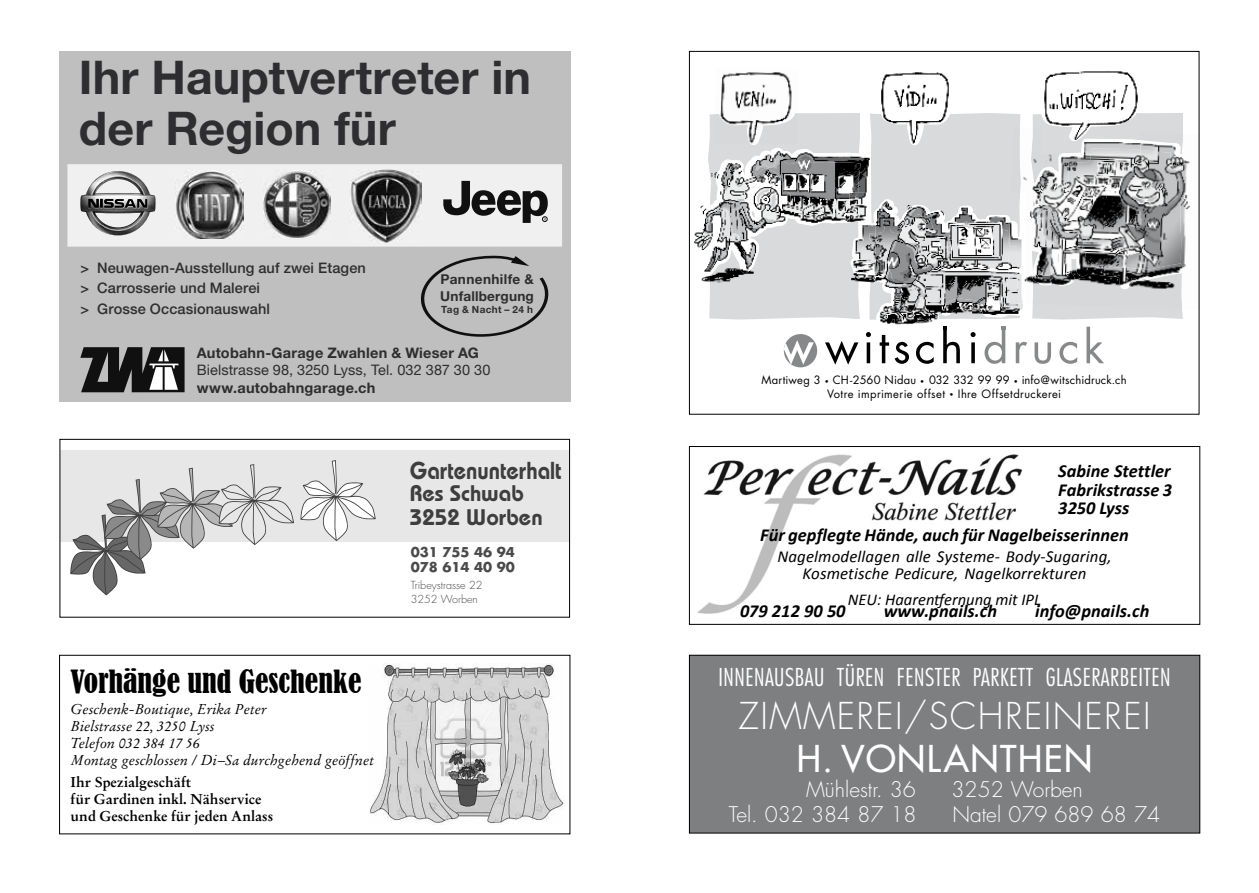
<style>
.page{position:relative;width:1259px;height:893px;background:#fff}
.page>*{position:absolute;margin:0;border:0;box-sizing:border-box;transform-origin:0 0}
.t1{font:700 46.5px/50.8px "Helvetica Neue";color:#2e2d2f}
.t2{font:300 36px "Futura";letter-spacing:.04em;color:#fff}
.t3{font:36px "Futura";letter-spacing:.04em;color:#fff}
.t4{font:condensed 30px "Bernard";color:#000}
.t5{font:600 24.45px "Bauhaus";color:#3e3e3e;scale:.92 1}
.t6{font:300 condensed 24px "Futura";letter-spacing:.02em;color:#fff}
.t7{font:600 22.5px/23.9px "Bauhaus";color:#3e3e3e}
.t8{font:300 21px "Futura";color:#fff}
.t9{font:italic 700 18.3px/18.3px "Calibri";color:#000;text-align:justify}
.t10{font:italic 16.8px/16.8px "Calibri";letter-spacing:.01em;color:#000;text-align:center}
.t11{font:italic 16.5px "Calibri";color:#000}
.t12{font:500 14.55px/20.4px "Helvetica Neue";letter-spacing:.01em;color:#2e2d2f}
.t13{font:700 14.55px "Helvetica Neue";letter-spacing:.015em;color:#2e2d2f}
.t14{font:14.55px "Helvetica Neue";letter-spacing:.005em;color:#2e2d2f}
.t15{font:italic 14.25px/17.1px "Stempel Garamond";color:#000}
.t16{font:700 14.25px/17.1px "Stempel Garamond";color:#000}
.t17{font:700 13.65px/16.4px "Helvetica Neue";letter-spacing:.015em;color:#2e2d2f}
.t18{font:700 13.2px/15.6px "Futura";color:#4a4a4a}
.t19{font:11.25px/13.5px "Futura";letter-spacing:.025em;color:#000;text-align:center}
.t20{font:300 10.8px/14.2px "Futura";color:#4a4a4a}
.t21{font:700 10.05px "Helvetica Neue";letter-spacing:.035em;color:#2e2d2f}
</style>
<div class="page">
<div style="left:689px;top:655px;width:510px;height:178px;background:#7e7f81"></div>
<div style="left:689px;top:655px;width:511px;height:178px;border:1px solid #000"></div>
<img style="left:697px;top:454px;width:326px;height:160px">
<div style="left:689px;top:446px;width:511px;height:179px;border:1px solid #000"></div>
<div style="left:59px;top:51px;width:511px;height:351px;background:#bfbfbf"></div>
<svg style="left:67px;top:164px;width:495px;height:83px;background:#d3d3d3"></svg>
<img style="left:351px;top:170px;width:70px;height:72px">
<img style="left:175px;top:171px;width:69px;height:68px">
<img style="left:264px;top:170px;width:67px;height:67px">
<svg style="left:80px;top:347px;width:105px;height:45px;background:#494949"></svg>
<svg style="left:420px;top:255px;width:129px;height:82px"></svg>
<div style="left:60px;top:450px;width:509px;height:92px;background:#e7e7e7"></div>
<svg style="left:70px;top:464px;width:224px;height:131px"></svg>
<svg style="left:300px;top:460px;width:76px;height:81px"></svg>
<div style="left:60px;top:439px;width:510px;height:179px;border:1px solid #000"></div>
<div style="left:59px;top:655px;width:511px;height:179px;border:1px solid #000"></div>
<img style="left:370px;top:663px;width:194px;height:161px">
<div style="left:784px;top:334px;width:33px;height:33px;background:#87888a;border-radius:50%"></div>
<svg style="left:694px;top:72px;width:496px;height:293px"></svg>
<img style="left:880px;top:72px;width:70px;height:73px">
<img style="left:1041px;top:141px;width:19px;height:13px">
<img style="left:1060px;top:141px;width:80px;height:13px">
<img style="left:1041px;top:71px;width:99px;height:70px">
<h1 class="t1" style="left:79px;top:51px;width:453px">Ihr Hauptvertreter in der Region für</h1>
<p class="t12" style="left:80px;top:257px;width:287px">&gt; Neuwagen-Ausstellung auf zwei Etagen &gt; Carrosserie und Malerei<br>&gt; Grosse Occasionauswahl</p>
<p class="t17" style="left:440px;top:271px;width:95px">Pannenhilfe &amp;<br>Unfallbergung</p>
<p class="t21" style="left:441px;top:304px;width:93px">Tag &amp; Nacht – 24 h</p>
<p class="t13" style="left:197px;top:343px;width:283px">Autobahn-Garage Zwahlen &amp; Wieser AG</p>
<p class="t14" style="left:197px;top:361px;width:295px">Bielstrasse 98, 3250 Lyss, Tel. 032 387 30 30</p>
<p class="t13" style="left:197px;top:378px;width:180px">www.autobahngarage.ch</p>
<h3 class="t4" style="left:71px;top:664px;width:292px">Vorhänge und Geschenke</h3>
<p class="t15" style="left:71px;top:700px;width:305px">Geschenk-Boutique, Erika Peter<br>Bielstrasse 22, 3250 Lyss<br>Telefon 032 384 17 56<br>Montag geschlossen / Di–Sa durchgehend geöffnet</p>
<p class="t16" style="left:71px;top:773px;width:204px">Ihr Spezialgeschäft<br>für Gardinen inkl. Nähservice und Geschenke für jeden Anlass</p>
<h3 class="t5" style="left:410px;top:456px;width:166px">Gartenunterhalt</h3>
<p class="t7" style="left:410px;top:481px;width:134px">Res Schwab<br>3252 Worben</p>
<p class="t18" style="left:411px;top:544px;width:106px">031 755 46 94<br>078 614 40 90</p>
<p class="t20" style="left:411px;top:578px;width:73px">Tribeystrasse 22<br>3252 Worben</p>
<p class="t19" style="left:761px;top:374px;width:367px">Martiweg 3 CH-2560 Nidau 032 332 99 99 info@witschidruck.ch<br>Votre imprimerie offset Ihre Offsetdruckerei</p>
<p class="t9" style="left:1058px;top:461px;width:115px">Sabine Stettler Fabrikstrasse 3<br>3250 Lyss</p>
<p class="t9" style="left:760px;top:525px;width:370px">Für gepflegte Hände, auch für Nagelbeisserinnen</p>
<p class="t10" style="left:777px;top:548px;width:336px">Nagelmodellagen alle Systeme- Body-Sugaring,<br>Kosmetische Pedicure, Nagelkorrekturen</p>
<p class="t9" style="left:740px;top:601px;width:107px">079 212 90 50</p>
<p class="t9" style="left:883px;top:601px;width:115px">www.pnails.ch</p>
<p class="t9" style="left:1035px;top:601px;width:116px">info@pnails.ch</p>
<p class="t11" style="left:847px;top:588px;width:195px">NEU: Haarentfernung mit IPL</p>
<h3 class="t6" style="left:718px;top:662px;width:453px">INNENAUSBAU TÜREN FENSTER PARKETT GLASERARBEITEN</h3>
<h2 class="t2" style="left:738px;top:692px;width:413px">ZIMMEREI/SCHREINEREI</h2>
<h2 class="t3" style="left:797px;top:735px;width:297px">H. VONLANTHEN</h2>
<p class="t8" style="left:806px;top:776px;width:111px">Mühlestr. 36</p>
<p class="t8" style="left:951px;top:776px;width:133px">3252 Worben</p>
<p class="t8" style="left:729px;top:801px;width:189px">Tel. 032 384 87 18</p>
<p class="t8" style="left:952px;top:801px;width:209px">Natel 079 689 68 74</p>
</div>
